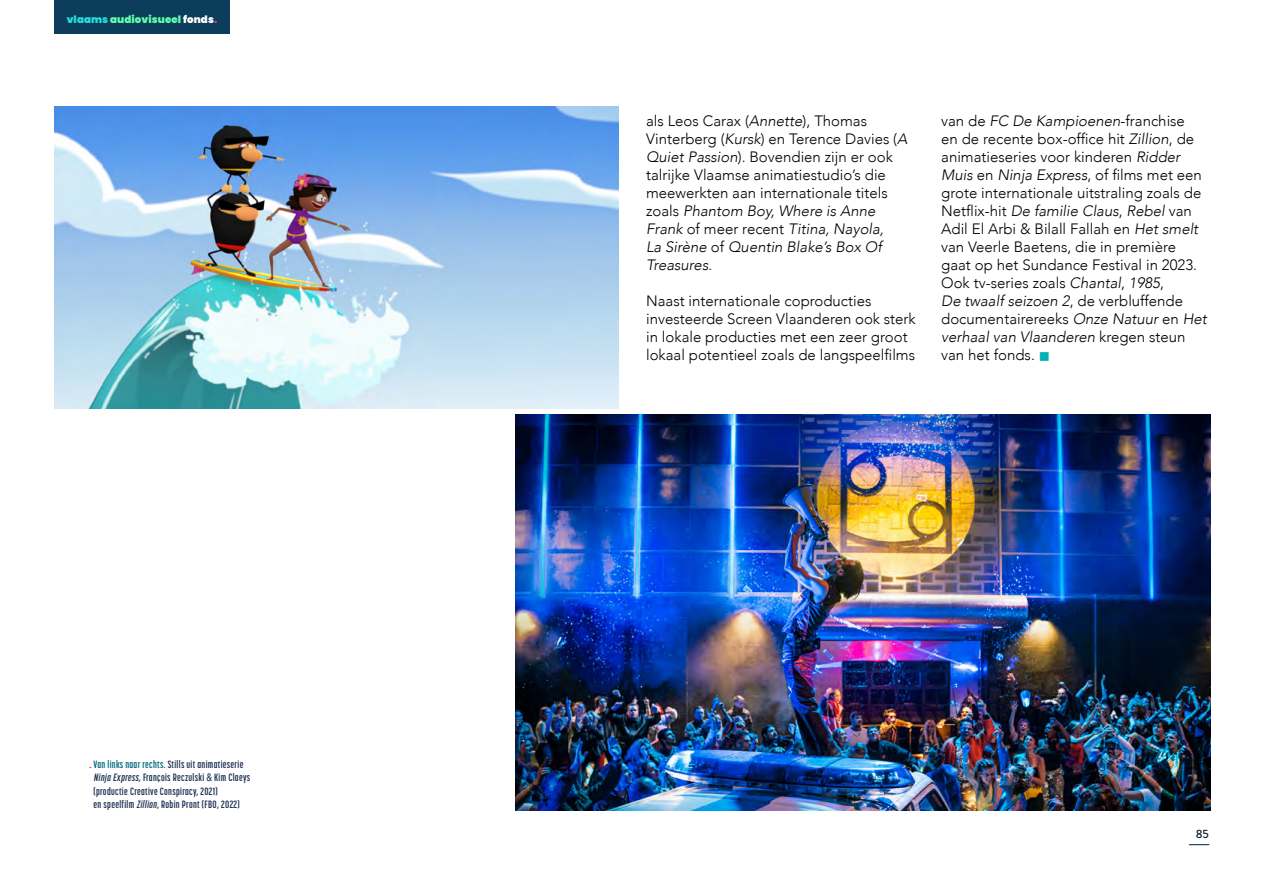
<style>
.page{position:relative;width:1263px;height:893px;background:#fff}
.page>*{position:absolute;margin:0;border:0;box-sizing:border-box;transform-origin:0 0}
.t1{font:300 15px/18px "Avenir";color:#000}
.t2{font:500 12px "Brandon Grotesque";color:#042033}
.t3{font:700 10.5px/13.5px "Korolev Compressed";letter-spacing:.03em;color:#1d3153}
.t4{font:900 10.2px "Poppins";letter-spacing:.01em;color:#62ffad}
.s1{color:#25ddde}
.s2{color:#fff}
.s3{color:#f93b6a}
.s4{font-weight:800;font-size:12px;color:#ec6371}
.s5{color:#00687c}
.s6{font-style:italic}
.s7{font-family:"Avenir Next Condensed";font-weight:500}
.s8{color:#00b1b7}
</style>
<div class="page">
<svg style="left:1189px;top:844px;width:20px;height:1px"></svg>
<div style="left:54px;top:0;width:176px;height:34px;background:#0c3e5b"></div>
<img style="left:516px;top:414px;width:695px;height:396px">
<img style="left:54px;top:106px;width:565px;height:303px">
<p class="t4" style="left:67px;top:14px;width:152px"><span class="s1">vlaams</span> audiovisueel <span class="s2">fonds</span><span class="s3">.</span></p>
<p class="t3" style="left:94px;top:757px;width:158px;text-indent:-4px"><span class="s4">-</span><span class="s5">Van links naar rechts.</span> Stills uit animatieserie <span class="s6">Ninja Express</span>, François Reczulski <span class="s7">&amp;</span> Kim Claeys (productie Creative Conspiracy, 2021)<br>en speelfilm <span class="s6">Zillion</span>, Robin Pront (FBO, 2022)</p>
<p class="t1" style="left:646px;top:112px;width:263px">als Leos Carax (<span class="s6">Annette</span>), Thomas Vinterberg (<span class="s6">Kursk</span>) en Terence Davies (<span class="s6">A Quiet Passion</span>). Bovendien zijn er ook talrijke Vlaamse animatiestudio’s die meewerkten aan internationale titels zoals <span class="s6">Phantom Boy, Where is Anne Frank</span> of meer recent <span class="s6">Titina, Nayola,<br>La Sirène</span> of <span class="s6">Quentin Blake’s Box Of Treasures</span>.</p>
<p class="t1" style="left:646px;top:292px;width:271px">Naast internationale coproducties investeerde Screen Vlaanderen ook sterk in lokale producties met een zeer groot lokaal potentieel zoals de langspeelfilms</p>
<p class="t1" style="left:941px;top:112px;width:267px">van de <span class="s6">FC De Kampioenen</span>-franchise<br>en de recente box-office hit <span class="s6">Zillion</span>, de animatieseries voor kinderen <span class="s6">Ridder Muis</span> en <span class="s6">Ninja Express</span>, of films met een grote internationale uitstraling zoals de Netflix-hit <span class="s6">De familie Claus</span>, <span class="s6">Rebel</span> van Adil El Arbi &amp; Bilall Fallah en <span class="s6">Het smelt </span>van Veerle Baetens, die in première gaat op het Sundance Festival in 2023.<br>Ook tv-series zoals <span class="s6">Chantal</span>, <span class="s6">1985</span>,<br><span class="s6">De twaalf seizoen 2</span>, de verbluffende documentairereeks <span class="s6">Onze Natuur</span> en <span class="s6">Het verhaal van Vlaanderen</span> kregen steun van het fonds. <span class="s8">■</span></p>
<p class="t2" style="left:1196px;top:826px;width:15px">85</p>
</div>
